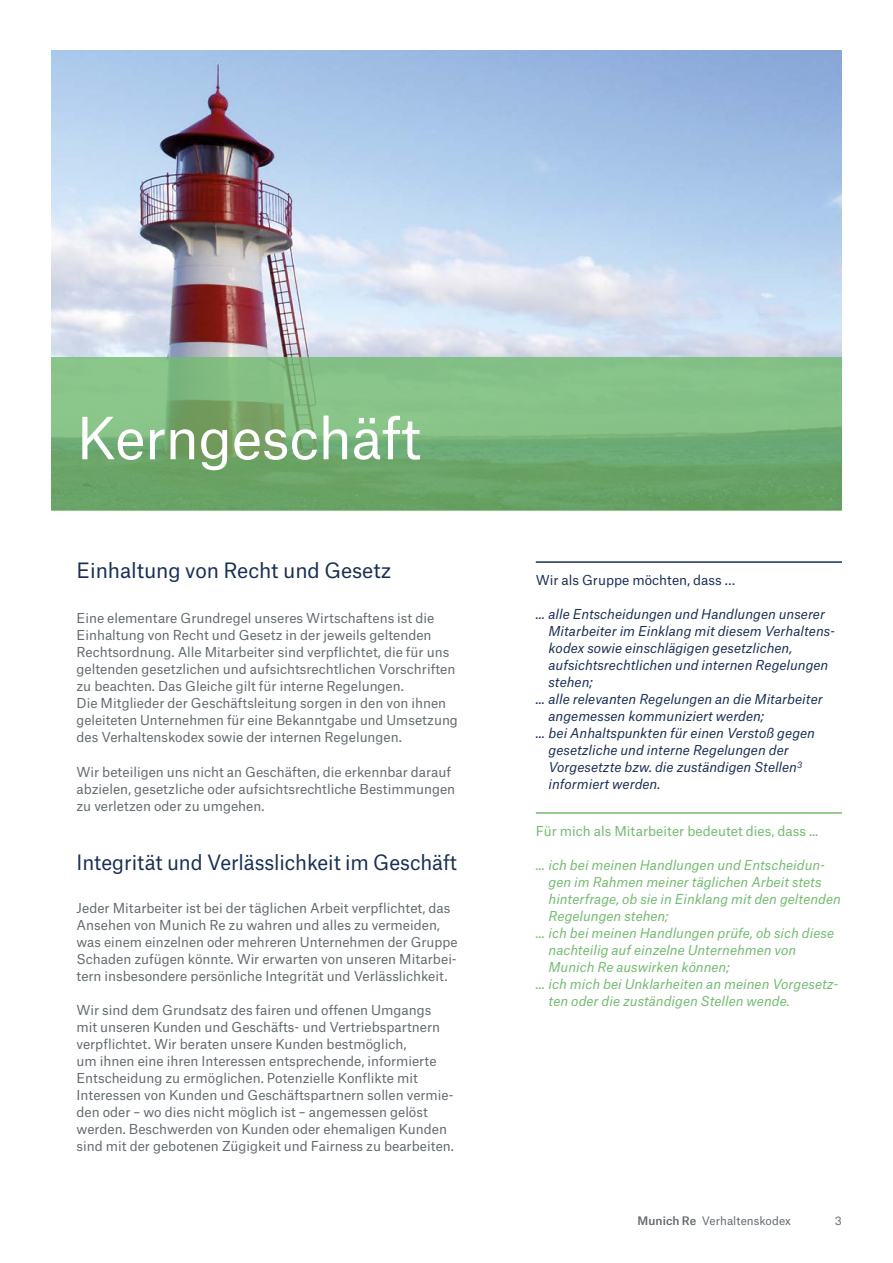
<style>
.page{position:relative;width:893px;height:1263px;background:#fff}
.page>*{position:absolute;margin:0;border:0;box-sizing:border-box;transform-origin:0 0}
.t1{font:55.5px "Munich Re";letter-spacing:-.01em;color:#fff}
.t2{font:20.25px "Munich Re";letter-spacing:-.005em;color:#192f55}
.t3{font:13.2px/17px "Munich Re";color:#626a6e}
.t4{font:italic 13.2px "Munich Re";color:#192f55}
.t5{font:italic 13.2px "Munich Re";color:#72bb6f}
.t6{font:13.2px "Munich Re";color:#72bb6f}
.t7{font:13.2px "Munich Re";color:#192f55}
.t8{font:11.25px "Munich Re";letter-spacing:.005em;color:#626a6e}
.s1{font-weight:500}
</style>
<div class="page">
<img style="left:51px;top:50px;width:791px;height:307px">
<hr style="left:536px;top:561px;width:306px;height:2px;background:#192f55">
<hr style="left:536px;top:812px;width:306px;height:2px;background:#72bb6f">
<svg style="left:51px;top:357px;width:791px;height:153px;background:#78b277"></svg>
<h1 class="t1" style="left:77px;top:393px;width:346px">Kerngeschäft</h1>
<h2 class="t2" style="left:77px;top:554px;width:316px">Einhaltung von Recht und Gesetz</h2>
<p class="t3" style="left:77px;top:608px;width:383px">Eine elementare Grundregel unseres Wirtschaftens ist die Einhaltung von Recht und Gesetz in der jeweils geltenden Rechtsordnung. Alle Mitarbeiter sind verpflichtet, die für uns geltenden gesetzlichen und aufsichtsrechtlichen Vorschriften zu beachten. Das Gleiche gilt für interne Regelungen.<br>Die Mitglieder der Geschäftsleitung sorgen in den von ihnen geleiteten Unternehmen für eine Bekanntgabe und Umsetzung des Verhaltenskodex sowie der internen Regelungen.</p>
<p class="t3" style="left:77px;top:762px;width:380px">Wir beteiligen uns nicht an Geschäften, die erkennbar darauf abzielen, gesetzliche oder aufsichtsrechtliche Bestimmungen zu verletzen oder zu umgehen.</p>
<h2 class="t2" style="left:77px;top:846px;width:382px">Integrität und Verlässlichkeit im Geschäft</h2>
<p class="t3" style="left:77px;top:898px;width:383px">Jeder Mitarbeiter ist bei der täglichen Arbeit verpflichtet, das Ansehen von Munich Re zu wahren und alles zu vermeiden, was einem einzelnen oder mehreren Unternehmen der Gruppe Schaden zufügen könnte. Wir erwarten von unseren Mitarbei&shy;tern insbesondere persönliche Integrität und Verlässlichkeit.</p>
<p class="t3" style="left:77px;top:1000px;width:379px">Wir sind dem Grundsatz des fairen und offenen Umgangs mit unseren Kunden und Geschäfts- und Vertriebspartnern verpflichtet. Wir beraten unsere Kunden bestmöglich,<br>um ihnen eine ihren Interessen entsprechende, informierte Entscheidung zu ermöglichen. Potenzielle Konflikte mit Interessen von Kunden und Geschäftspartnern sollen vermie&shy;den oder – wo dies nicht möglich ist – angemessen gelöst werden. Beschwerden von Kunden oder ehemaligen Kunden sind mit der gebotenen Zügigkeit und Fairness zu bearbeiten.</p>
<p class="t7" style="left:536px;top:569px;width:201px">Wir als Gruppe möchten, dass …</p>
<p class="t4" style="left:536px;top:603px;width:291px">… alle Entscheidungen und Handlungen unserer</p>
<p class="t4" style="left:549px;top:620px;width:288px">Mitarbeiter im Einklang mit diesem Verhaltens-</p>
<p class="t4" style="left:549px;top:637px;width:245px">kodex sowie einschlägigen gesetzlichen,</p>
<p class="t4" style="left:549px;top:654px;width:281px">aufsichtsrechtlichen und internen Regelungen</p>
<p class="t4" style="left:549px;top:671px;width:46px">stehen;</p>
<p class="t4" style="left:536px;top:688px;width:288px">… alle relevanten Regelungen an die Mitarbeiter</p>
<p class="t4" style="left:549px;top:705px;width:217px">angemessen kommuniziert werden;</p>
<p class="t4" style="left:536px;top:722px;width:281px">… bei Anhaltspunkten für einen Verstoß gegen</p>
<p class="t4" style="left:549px;top:739px;width:242px">gesetzliche und interne Regelungen der</p>
<p class="t4" style="left:549px;top:756px;width:255px">Vorgesetzte bzw. die zuständigen Stellen<sup>3</sup></p>
<p class="t4" style="left:549px;top:773px;width:113px">informiert werden.</p>
<p class="t6" style="left:536px;top:820px;width:284px">Für mich als Mitarbeiter bedeutet dies, dass ...</p>
<p class="t5" style="left:536px;top:854px;width:291px">… ich bei meinen Handlungen und Entscheidun-</p>
<p class="t5" style="left:549px;top:871px;width:275px">gen im Rahmen meiner täglichen Arbeit stets</p>
<p class="t5" style="left:549px;top:888px;width:294px">hinterfrage, ob sie in Einklang mit den geltenden</p>
<p class="t5" style="left:549px;top:905px;width:122px">Regelungen stehen;</p>
<p class="t5" style="left:536px;top:922px;width:300px">… ich bei meinen Handlungen prüfe, ob sich diese</p>
<p class="t5" style="left:549px;top:939px;width:249px">nachteilig auf einzelne Unternehmen von</p>
<p class="t5" style="left:549px;top:956px;width:183px">Munich Re auswirken können;</p>
<p class="t5" style="left:536px;top:973px;width:304px">… ich mich bei Unklarheiten an meinen Vorgesetz-</p>
<p class="t5" style="left:549px;top:990px;width:243px">ten oder die zuständigen Stellen wende.</p>
<p class="t8" style="left:638px;top:1212px;width:155px"><span class="s1">Munich Re</span> Verhaltenskodex</p>
<p class="t8" style="left:835px;top:1212px;width:9px">3</p>
</div>
